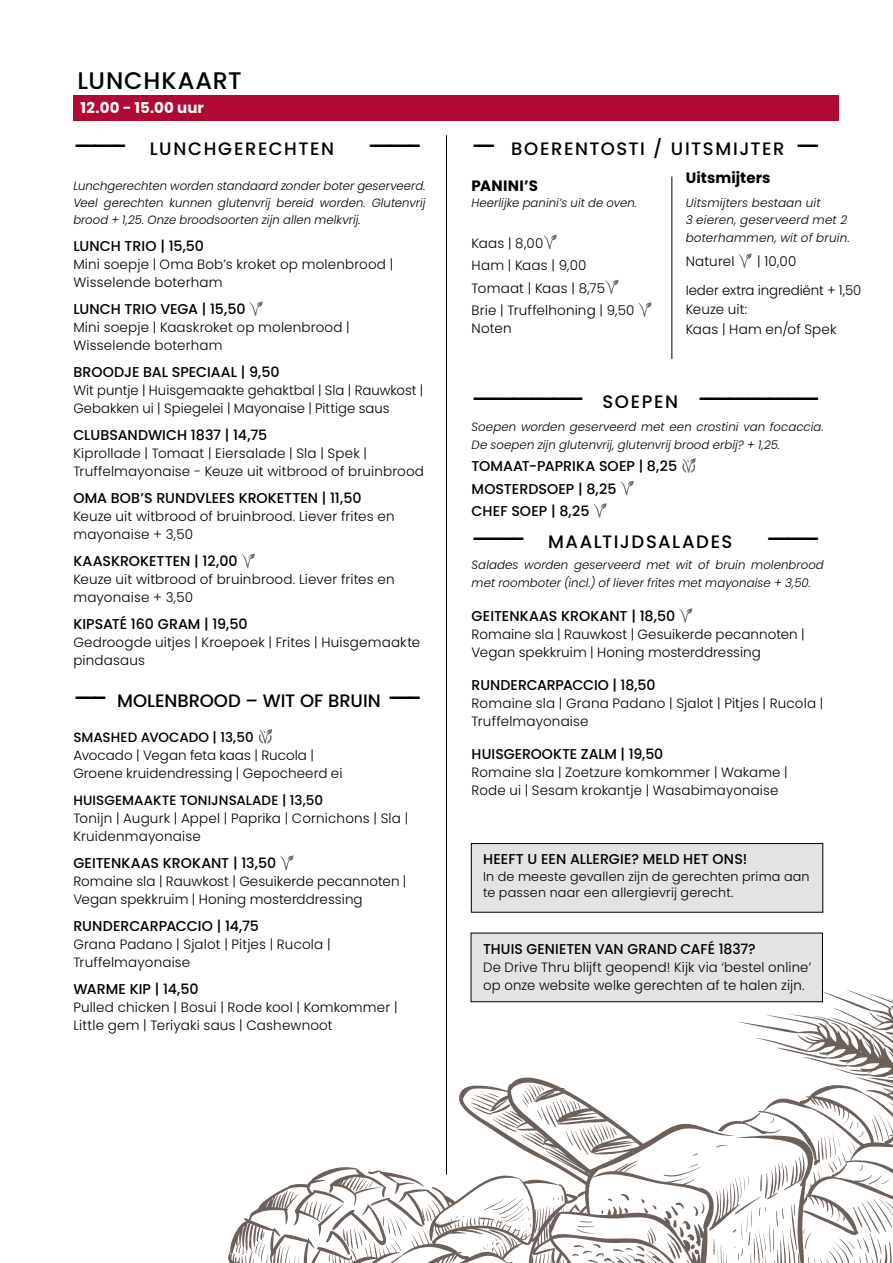
<style>
.page{position:relative;width:893px;height:1263px;background:#fff}
.page>*{position:absolute;margin:0;border:0;box-sizing:border-box;transform-origin:0 0}
.t1{font:500 25.5px "Poppins";color:#000}
.t2{font:500 24px "Poppins";letter-spacing:.04em;color:#000}
.t3{font:500 18px "Poppins";letter-spacing:.08em;color:#000}
.t4{font:500 18px "Poppins";color:#000}
.t5{font:700 15px "Poppins";letter-spacing:.005em;color:#000}
.t6{font:700 15px "Poppins";letter-spacing:.01em;color:#fff}
.t7{font:500 14.25px/22.5px "Poppins";color:#000}
.t8{font:300 13.5px/18px "Poppins";letter-spacing:.01em;color:#000}
.t9{font:500 13.5px "Poppins";color:#000}
.t10{font:300 12.75px/16.5px "Poppins";letter-spacing:.015em;color:#000}
.t11{font:italic 300 12px/17.2px "Poppins";letter-spacing:.005em;color:#000}
.s1{font-size:25.5px}
.s2{font-size:18px}
</style>
<div class="page">
<svg style="left:543px;top:235px;width:14px;height:14px"></svg>
<svg style="left:605px;top:280px;width:14px;height:14px"></svg>
<svg style="left:638px;top:302px;width:14px;height:15px"></svg>
<svg style="left:682px;top:458px;width:14px;height:15px"></svg>
<svg style="left:620px;top:481px;width:14px;height:14px"></svg>
<svg style="left:593px;top:503px;width:14px;height:15px"></svg>
<svg style="left:679px;top:608px;width:13px;height:15px"></svg>
<svg style="left:249px;top:301px;width:14px;height:15px"></svg>
<svg style="left:241px;top:553px;width:14px;height:15px"></svg>
<svg style="left:258px;top:729px;width:15px;height:15px"></svg>
<svg style="left:280px;top:855px;width:14px;height:15px"></svg>
<div style="left:74px;top:95px;width:765px;height:26px;background:#b10933"></div>
<hr style="left:446px;top:135px;width:1px;height:1039px;background:#000">
<svg style="left:738px;top:253px;width:14px;height:15px"></svg>
<hr style="left:671px;top:176px;width:1px;height:183px;background:#000">
<svg style="left:228px;top:989px;width:665px;height:274px"></svg>
<div style="left:471px;top:933px;width:351px;height:69px;background:#e3e3e3"></div>
<div style="left:471px;top:933px;width:352px;height:69px;border:1px solid #000"></div>
<div style="left:471px;top:843px;width:352px;height:69px;background:#e3e3e3"></div>
<div style="left:471px;top:843px;width:352px;height:70px;border:1px solid #000"></div>
<h2 class="t2" style="left:78px;top:67px;width:166px">LUNCHKAART</h2>
<p class="t6" style="left:81px;top:99px;width:125px">12.00 - 15.00 uur</p>
<h3 class="t3" style="left:73px;top:139px;width:262px"><span class="s1">-----</span> LUNCHGERECHTEN</h3>
<h1 class="t1" style="left:368px;top:132px;width:56px">-----</h1>
<p class="t11" style="left:73px;top:177px;width:354px;text-align:justify">Lunchgerechten worden standaard zonder boter geserveerd.<br>Veel gerechten kunnen glutenvrij bereid worden. Glutenvrij brood + 1,25. Onze broodsoorten zijn allen melkvrij.</p>
<p class="t7" style="left:73px;top:235px;width:132px">LUNCH TRIO | 15,50</p>
<p class="t8" style="left:73px;top:256px;width:321px">Mini soepje | Oma Bob’s kroket op molenbrood |<br>Wisselende boterham</p>
<p class="t7" style="left:73px;top:298px;width:174px">LUNCH TRIO VEGA | 15,50</p>
<p class="t8" style="left:73px;top:319px;width:278px">Mini soepje | Kaaskroket op molenbrood |<br>Wisselende boterham</p>
<p class="t7" style="left:73px;top:361px;width:208px">BROODJE BAL SPECIAAL | 9,50</p>
<p class="t8" style="left:73px;top:382px;width:351px">Wit puntje | Huisgemaakte gehaktbal | Sla | Rauwkost |<br>Gebakken ui | Spiegelei | Mayonaise | Pittige saus</p>
<p class="t7" style="left:73px;top:424px;width:195px">CLUBSANDWICH 1837 | 14,75</p>
<p class="t8" style="left:73px;top:445px;width:352px">Kiprollade | Tomaat | Eiersalade | Sla | Spek |<br>Truffelmayonaise - Keuze uit witbrood of bruinbrood</p>
<p class="t7" style="left:73px;top:487px;width:290px">OMA BOB’S RUNDVLEES KROKETTEN | 11,50</p>
<p class="t8" style="left:73px;top:508px;width:323px">Keuze uit witbrood of bruinbrood. Liever frites en mayonaise + 3,50</p>
<p class="t7" style="left:73px;top:550px;width:166px">KAASKROKETTEN | 12,00</p>
<p class="t8" style="left:73px;top:571px;width:323px">Keuze uit witbrood of bruinbrood. Liever frites en mayonaise + 3,50</p>
<p class="t7" style="left:73px;top:613px;width:176px">KIPSATÉ 160 GRAM | 19,50</p>
<p class="t8" style="left:73px;top:634px;width:349px">Gedroogde uitjes | Kroepoek | Frites | Huisgemaakte pindasaus</p>
<h3 class="t4" style="left:73px;top:691px;width:350px"><span class="s1">---</span> MOLENBROOD – WIT OF BRUIN <span class="s1">---</span></h3>
<p class="t9" style="left:73px;top:729px;width:182px">SMASHED AVOCADO | 13,50</p>
<p class="t8" style="left:73px;top:746px;width:271px">Avocado | Vegan feta kaas | Rucola |<br>Groene kruidendressing | Gepocheerd ei</p>
<p class="t9" style="left:73px;top:792px;width:251px">HUISGEMAAKTE TONIJNSALADE | 13,50</p>
<p class="t8" style="left:73px;top:809px;width:336px">Tonijn | Augurk | Appel | Paprika | Cornichons | Sla |<br>Kruidenmayonaise</p>
<p class="t7" style="left:73px;top:852px;width:204px">GEITENKAAS KROKANT | 13,50</p>
<p class="t8" style="left:73px;top:873px;width:335px">Romaine sla | Rauwkost | Gesuikerde pecannoten |<br>Vegan spekkruim | Honing mosterddressing</p>
<p class="t7" style="left:73px;top:915px;width:187px">RUNDERCARPACCIO | 14,75</p>
<p class="t8" style="left:73px;top:936px;width:259px">Grana Padano | Sjalot | Pitjes | Rucola |<br>Truffelmayonaise</p>
<p class="t7" style="left:73px;top:978px;width:127px">WARME KIP | 14,50</p>
<p class="t8" style="left:73px;top:999px;width:326px">Pulled chicken | Bosui | Rode kool | Komkommer |<br>Little gem | Teriyaki saus | Cashewnoot</p>
<h3 class="t3" style="left:472px;top:139px;width:350px"><span class="s1">--</span> BOERENTOSTI / UITSMIJTER <span class="s1">--</span></h3>
<p class="t5" style="left:472px;top:177px;width:68px">PANINI’S</p>
<p class="t11" style="left:472px;top:194px;width:167px">Heerlijke panini’s uit de oven.</p>
<p class="t8" style="left:472px;top:232px;width:164px;line-height:22.5px">Kaas | 8,00<br>Ham | Kaas | 9,00<br>Tomaat | Kaas | 8,75<br>Brie | Truffelhoning | 9,50</p>
<p class="t8" style="left:472px;top:319px;width:41px">Noten</p>
<p class="t5" style="left:686px;top:169px;width:86px">Uitsmijters</p>
<p class="t11" style="left:686px;top:194px;width:166px">Uitsmijters bestaan uit<br>3 eieren, geserveerd met 2 boterhammen, wit of bruin.</p>
<p class="t8" style="left:686px;top:253px;width:50px">Naturel</p>
<p class="t8" style="left:686px;top:247px;width:177px;line-height:28.5px;text-align:center">| 10,00<br>Ieder extra ingrediënt + 1,50</p>
<p class="t8" style="left:686px;top:300px;width:153px;line-height:19.5px">Keuze uit:<br>Kaas | Ham en/of Spek</p>
<h1 class="t1" style="left:472px;top:384px;width:350px">----------- <span class="s2">S O E P E N</span> ------------</h1>
<p class="t11" style="left:472px;top:418px;width:354px">Soepen worden geserveerd met een crostini van focaccia.<br>De soepen zijn glutenvrij, glutenvrij brood erbij? + 1,25.</p>
<p class="t7" style="left:472px;top:455px;width:207px">TOMAAT-PAPRIKA SOEP | 8,25<br>MOSTERDSOEP | 8,25<br>CHEF SOEP | 8,25</p>
<h3 class="t3" style="left:472px;top:531px;width:262px"><span class="s1">-----</span> MAALTIJDSALADES</h3>
<h1 class="t1" style="left:766px;top:524px;width:56px">-----</h1>
<p class="t11" style="left:472px;top:556px;width:354px">Salades worden geserveerd met wit of bruin molenbrood met roomboter (incl.) of liever frites met mayonaise + 3,50.</p>
<p class="t7" style="left:472px;top:605px;width:205px">GEITENKAAS KROKANT | 18,50</p>
<p class="t8" style="left:472px;top:625px;width:335px">Romaine sla | Rauwkost | Gesuikerde pecannoten |<br>Vegan spekkruim | Honing mosterddressing</p>
<p class="t7" style="left:472px;top:674px;width:185px">RUNDERCARPACCIO | 18,50</p>
<p class="t8" style="left:472px;top:694px;width:353px">Romaine sla | Grana Padano | Sjalot | Pitjes | Rucola |<br>Truffelmayonaise</p>
<p class="t7" style="left:472px;top:743px;width:193px">HUISGEROOKTE ZALM | 19,50</p>
<p class="t8" style="left:472px;top:763px;width:317px">Romaine sla | Zoetzure komkommer | Wakame |<br>Rode ui | Sesam krokantje | Wasabimayonaise</p>
<p class="t7" style="left:483px;top:848px;width:266px">HEEFT U EEN ALLERGIE? MELD HET ONS!</p>
<p class="t10" style="left:483px;top:868px;width:328px">In de meeste gevallen zijn de gerechten prima aan te passen naar een allergievrij gerecht.</p>
<p class="t7" style="left:483px;top:938px;width:274px">THUIS GENIETEN VAN GRAND CAFÉ 1837?</p>
<p class="t8" style="left:483px;top:958px;width:330px">De Drive Thru blijft geopend! Kijk via ‘bestel online’ op onze website welke gerechten af te halen zijn.</p>
</div>
